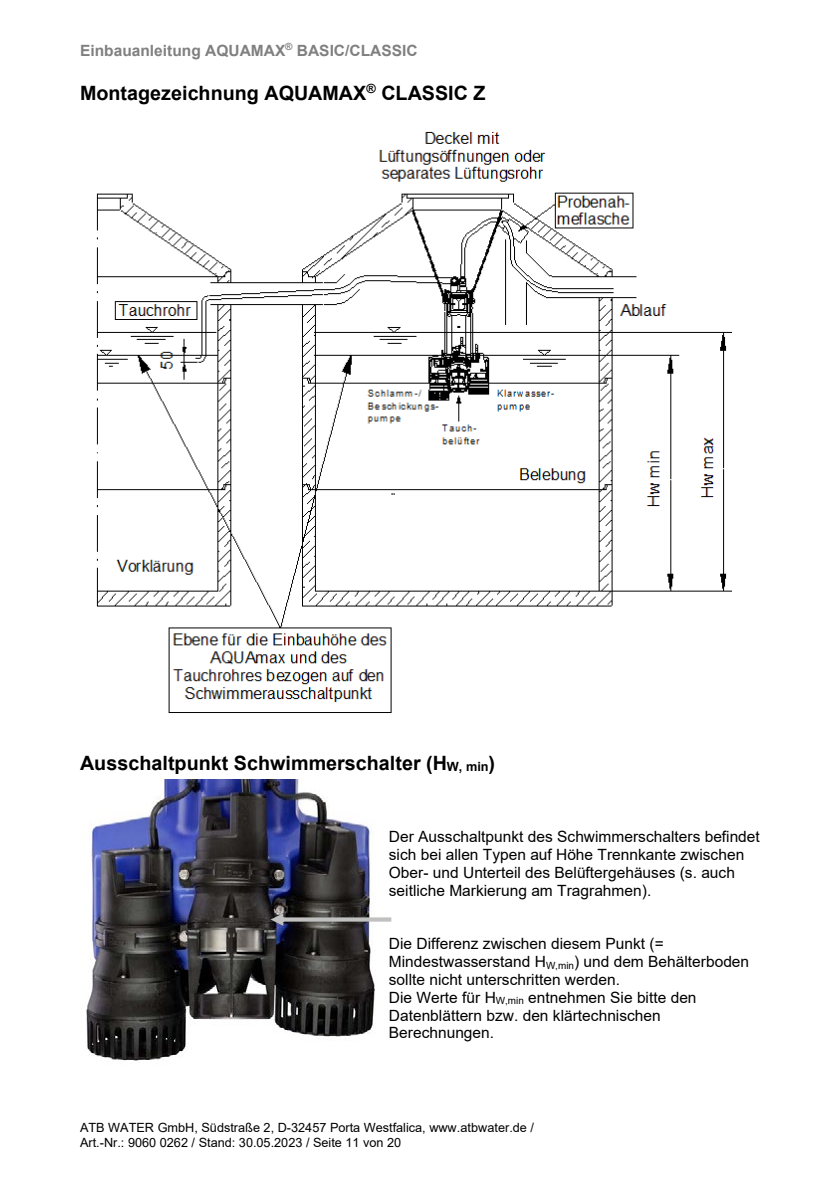
<style>
.page{position:relative;width:840px;height:1191px;background:#fff}
.page>*{position:absolute;margin:0;border:0;box-sizing:border-box;transform-origin:0 0}
.t1{font:700 19.8px "Arial";color:#000}
.t2{font:15.4px/17.8px "Arial";color:#000}
.t3{font:700 15.4px "Arial";color:#808080}
.t4{font:12.6px/14.6px "Arial";color:#000}
.s1{font-size:12.6px}
</style>
<div class="page">
<img style="left:86px;top:780px;width:289px;height:281px">
<img style="left:96px;top:131px;width:637px;height:582px">
<svg style="left:270px;top:913px;width:121px;height:13px;background:#7a797a"></svg>
<div style="left:385px;top:494px;width:139px;height:95px;background:#fff"></div>
<p class="t3" style="left:80px;top:40px;width:339px">Einbauanleitung AQUAMAX<sup>®</sup> BASIC/CLASSIC</p>
<p class="t1" style="left:80px;top:79px;width:407px">Montagezeichnung AQUAMAX<sup>®</sup> CLASSIC Z</p>
<p class="t1" style="left:80px;top:749px;width:416px">Ausschaltpunkt Schwimmerschalter (H<span class="s1">W, min</span>)</p>
<p class="t2" style="left:388px;top:827px;width:372px">Der Ausschaltpunkt des Schwimmerschalters befindet sich bei allen Typen auf Höhe Trennkante zwischen Ober- und Unterteil des Belüftergehäuses (s. auch seitliche Markierung am Tragrahmen).</p>
<p class="t2" style="left:388px;top:934px;width:361px">Die Differenz zwischen diesem Punkt (= Mindestwasserstand H<sub>W,min</sub>) und dem Behälterboden sollte nicht unterschritten werden.<br>Die Werte für H<sub>W,min</sub> entnehmen Sie bitte den Datenblättern bzw. den klärtechnischen Berechnungen.</p>
<p class="t4" style="left:80px;top:1120px;width:455px">ATB WATER GmbH, Südstraße 2, D-32457 Porta Westfalica, www.atbwater.de /<br>Art.-Nr.: 9060 0262 / Stand: 30.05.2023 / Seite 11 von 20</p>
</div>
